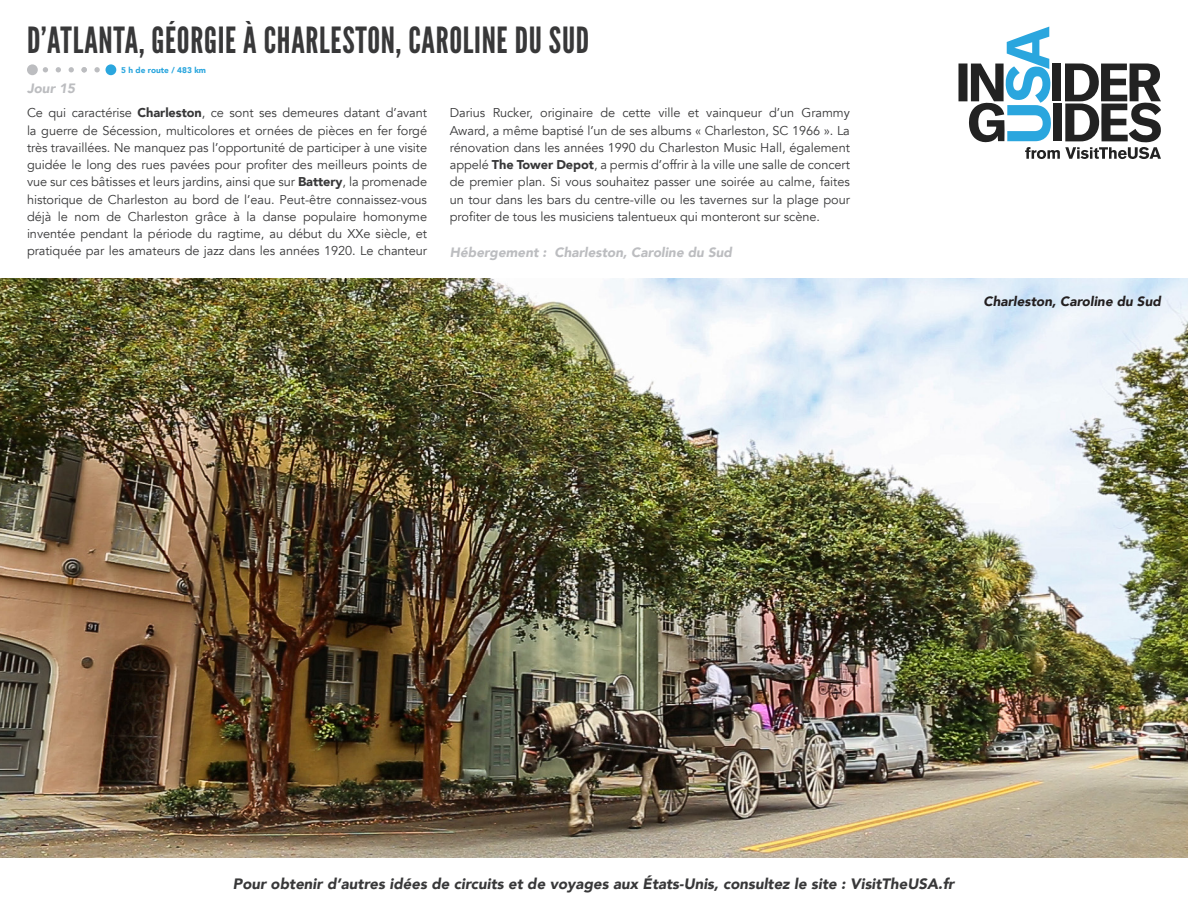
<style>
.page{position:relative;width:1188px;height:918px;background:#fff}
.page>*{position:absolute;margin:0;border:0;box-sizing:border-box;transform-origin:0 0}
.Section_Title_no_lin{font:36px "League Gothic";letter-spacing:.02em;color:#383839}
.t1{font:italic 900 15px "Avenir";color:#383839}
.Accommodation{font:italic 900 13.5px "Avenir";color:#bcbdc0}
.Photo_Caption{font:italic 900 13.5px "Avenir";color:#231f20}
.Section_Title_no_lin-2{font:italic 900 13.5px "Avenir";color:#bcbdc0}
.t2{font:12.75px/17.2px "Avenir";letter-spacing:-.005em;color:#383839;text-align:justify}
.t3{font:900 8.25px "Avenir";color:#2aa6de}
.s1{font-weight:900}
</style>
<div class="page">
<img style="left:0;top:278px;width:1188px;height:580px">
<svg style="left:958px;top:27px;width:203px;height:132px"></svg>
<svg style="left:43px;top:67px;width:44px;height:5px"></svg>
<div style="left:27px;top:64px;width:11px;height:11px;background:#bcbdc0;border-radius:50%"></div>
<svg style="left:94px;top:67px;width:12px;height:5px"></svg>
<div style="left:106px;top:64px;width:10px;height:11px;background:#2aa6de;border-radius:50%"></div>
<p class="Section_Title_no_lin" style="left:27px;top:19px;width:564px">D’ATLANTA, GÉORGIE À CHARLESTON, CAROLINE DU SUD</p>
<p class="Section_Title_no_lin-2" style="left:27px;top:77px;width:50px">Jour 15</p>
<p class="t3" style="left:121px;top:63px;width:87px">5 h de route / 483 km</p>
<p class="t2" style="left:27px;top:105px;width:402px">Ce qui caractérise <span class="s1">Charleston</span>, ce sont ses demeures datant d’avant la guerre de Sécession, multicolores et ornées de pièces en fer forgé très travaillées. Ne manquez pas l’opportunité de participer à une visite guidée le long des rues pavées pour profiter des meilleurs points de vue sur ces bâtisses et leurs jardins, ainsi que sur <span class="s1">Battery</span>, la promenade historique de Charleston au bord de l’eau. Peut-être connaissez-vous déjà le nom de Charleston grâce à la danse populaire homonyme inventée pendant la période du ragtime, au début du XXe siècle, et pratiquée par les amateurs de jazz dans les années 1920. Le chanteur</p>
<p class="t2" style="left:450px;top:105px;width:402px">Darius Rucker, originaire de cette ville et vainqueur d’un Grammy Award, a même baptisé l’un de ses albums « Charleston, SC 1966 ». La rénovation dans les années 1990 du Charleston Music Hall, également appelé <span class="s1">The Tower Depot</span>, a permis d’offrir à la ville une salle de concert de premier plan. Si vous souhaitez passer une soirée au calme, faites un tour dans les bars du centre-ville ou les tavernes sur la plage pour profiter de tous les musiciens talentueux qui monteront sur scène.</p>
<p class="Accommodation" style="left:450px;top:241px;width:284px">Hébergement : Charleston, Caroline du Sud</p>
<p class="Photo_Caption" style="left:984px;top:290px;width:179px">Charleston, Caroline du Sud</p>
<p class="t1" style="left:233px;top:871px;width:723px">Pour obtenir d’autres idées de circuits et de voyages aux États-Unis, consultez le site : VisitTheUSA.fr</p>
</div>
